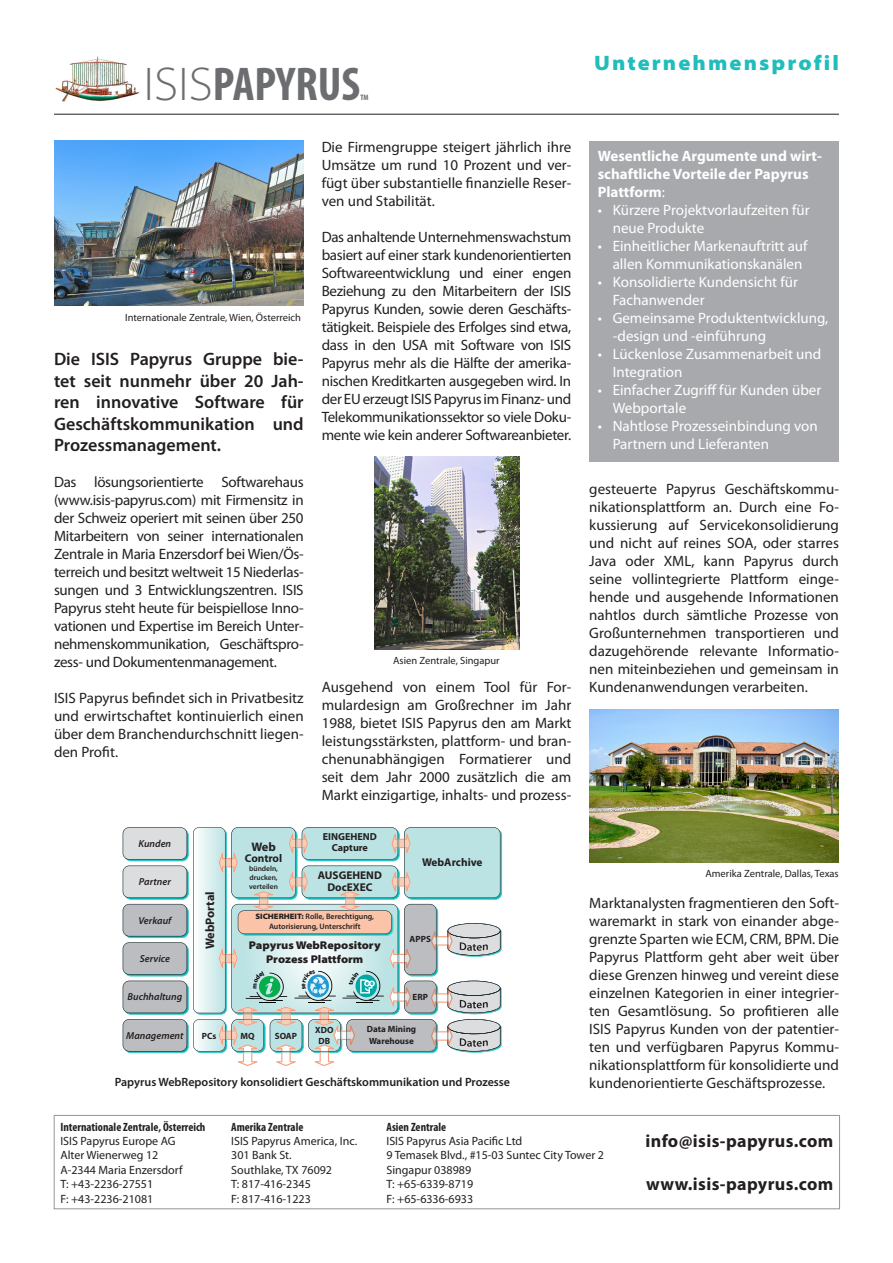
<style>
.page{position:relative;width:893px;height:1263px;background:#fff}
.page>*{position:absolute;margin:0;border:0;box-sizing:border-box;transform-origin:0 0}
.t1{font:700 condensed 47.55px "Myriad Pro";color:#6c6d70}
.t2{font:900 semi-expanded 21px "Myriad Pro";letter-spacing:.1em;color:#21bdbb}
.t3{font:600 18px/21.6px "Myriad Pro";color:#231f20;text-align:justify}
.t4{font:700 18px "Myriad Pro";letter-spacing:.02em;color:#231f20}
.t5{font:15px/18px "Myriad Pro";color:#231f20;text-align:justify}
.t6{font:15px/18px "Myriad Pro";color:#fff}
.t7{font:700 15px/18px "Myriad Pro";color:#fff}
.t8{font:700 12.45px "Myriad Pro";color:#231f20}
.t9{font:12px/14.4px "Myriad Pro";color:#231f20}
.t10{font:600 12px "Myriad Pro";color:#231f20}
.t11{font:700 condensed 12px "Myriad Pro";color:#231f20}
.t12{font:900 semi-expanded 11.25px/13.5px "Myriad Pro";letter-spacing:-.005em;color:#231f20;text-align:center}
.t13{font:700 11.25px/11.2px "Myriad Pro";color:#231f20;text-align:center}
.t14{font:10.5px "Myriad Pro";color:#231f20}
.t15{font:italic 600 10.2px "Myriad Pro";color:#231f20}
.t16{font:700 10.2px/11.2px "Myriad Pro";color:#231f20;text-align:center}
.t17{font:700 9px/10.8px "Myriad Pro";color:#231f20;text-align:center}
.t18{font:600 7.95px/9.4px "Myriad Pro";color:#231f20;text-align:center}
.t19{font:700 condensed 7.95px "Myriad Pro";color:#6c6d70}
.t20{font:600 7.5px/9px "Myriad Pro";color:#231f20;text-align:justify}
.s1{font-weight:300;font-stretch:semi-expanded}
.s2{font-weight:400}
.s3{font-weight:900;font-stretch:semi-expanded}
.s4{color:#fff}
</style>
<div class="page">
<hr style="left:54px;top:114px;width:785px;height:1px;background:#231f20">
<img style="left:55px;top:56px;width:84px;height:46px">
<div style="left:589px;top:141px;width:250px;height:321px;background:#a8a9ad"></div>
<div style="left:54px;top:1115px;width:786px;height:94px;border:1px solid #939598"></div>
<img style="left:54px;top:141px;width:250px;height:164px">
<img style="left:374px;top:457px;width:145px;height:193px">
<img style="left:589px;top:709px;width:250px;height:154px">
<svg style="left:123px;top:827px;width:379px;height:239px"></svg>
<p class="t1" style="left:143px;top:57px;width:218px"><span class="s1">ISIS</span>PAPYRUS</p>
<p class="t19" style="left:360px;top:92px;width:10px">TM</p>
<p class="t14" style="left:125px;top:312px;width:178px">Internationale Zentrale, Wien, Österreich</p>
<p class="t3" style="left:54px;top:348px;width:251px">Die ISIS Papyrus Gruppe bie&shy;tet seit nunmehr über 20 Jah&shy;ren innovative Software für Geschäftskommunikation und Prozessmanagement.</p>
<p class="t5" style="left:54px;top:474px;width:251px">Das lösungsorientierte Softwarehaus (www.isis-papyrus.com) mit Firmensitz in der Schweiz operiert mit seinen über 250<br>Mitarbeitern von seiner internationalen Zentrale in Maria Enzersdorf bei Wien/Ös&shy;terreich und besitzt weltweit 15 Niederlas&shy;sungen und 3 Entwicklungszentren. ISIS Papyrus steht heute für beispiellose Inno&shy;vationen und Expertise im Bereich Unter&shy;nehmenskommunikation, Geschäftspro&shy;zess- und Dokumentenmanagement.</p>
<p class="t5" style="left:54px;top:690px;width:251px">ISIS Papyrus befindet sich in Privatbesitz und erwirtschaftet kontinuierlich einen über dem Branchendurchschnitt liegen&shy;den Profit.</p>
<p class="t5" style="left:322px;top:138px;width:251px">Die Firmengruppe steigert jährlich ihre Umsätze um rund 10 Prozent und ver&shy;fügt über substantielle finanzielle Reser&shy;ven und Stabilität.</p>
<p class="t5" style="left:322px;top:228px;width:251px">Das anhaltende Unternehmenswachstum basiert auf einer stark kundenorientierten Softwareentwicklung und einer engen Beziehung zu den Mitarbeitern der ISIS Papyrus Kunden, sowie deren Geschäfts&shy;tätigkeit. Beispiele des Erfolges sind etwa, dass in den USA mit Software von ISIS Papyrus mehr als die Hälfte der amerika&shy;nischen Kreditkarten ausgegeben wird. In der EU erzeugt ISIS Papyrus im Finanz- und Telekommunikationssektor so viele Doku&shy;mente wie kein anderer Softwareanbieter.</p>
<p class="t14" style="left:393px;top:655px;width:108px">Asien Zentrale, Singapur</p>
<p class="t5" style="left:322px;top:678px;width:251px">Ausgehend von einem Tool für For&shy;mulardesign am Großrechner im Jahr 1988, bietet ISIS Papyrus den am Markt leistungsstärksten, plattform- und bran&shy;chenunabhängigen Formatierer und seit dem Jahr 2000 zusätzlich die am Markt einzigartige, inhalts- und prozess-</p>
<p class="t2" style="left:594px;top:51px;width:246px">Unternehmensprofil</p>
<p class="t7" style="left:598px;top:147px;width:226px">Wesentliche Argumente und wirt&shy;schaftliche Vorteile der Papyrus<br>Plattform<span class="s2">:</span></p>
<p class="t6" style="left:613px;top:201px;width:199px;text-indent:-15px">• Kürzere Projektvorlaufzeiten für neue Produkte</p>
<p class="t6" style="left:613px;top:237px;width:196px;text-indent:-15px">• Einheitlicher Markenauftritt auf allen Kommunikationskanälen</p>
<p class="t6" style="left:613px;top:273px;width:187px;text-indent:-15px">• Konsolidierte Kundensicht für<br>Fachanwender</p>
<p class="t6" style="left:613px;top:309px;width:217px;text-indent:-15px">• Gemeinsame Produktentwicklung, -design und -einführung</p>
<p class="t6" style="left:613px;top:345px;width:210px;text-indent:-15px">• Lückenlose Zusammenarbeit und<br>Integration</p>
<p class="t6" style="left:613px;top:381px;width:210px;text-indent:-15px">• Einfacher Zugriff für Kunden über<br>Webportale</p>
<p class="t6" style="left:613px;top:417px;width:207px;text-indent:-15px">• Nahtlose Prozesseinbindung von<br>Partnern und Lieferanten</p>
<p class="t5" style="left:589px;top:481px;width:251px">gesteuerte Papyrus Geschäftskommu&shy;nikationsplattform an. Durch eine Fo&shy;kussierung auf Servicekonsolidierung und nicht auf reines SOA, oder starres Java oder XML, kann Papyrus durch seine vollintegrierte Plattform einge&shy;hende und ausgehende Informationen nahtlos durch sämtliche Prozesse von Großunternehmen transportieren und dazugehörende relevante Informatio&shy;nen miteinbeziehen und gemeinsam in Kundenanwendungen verarbeiten.</p>
<p class="t16" style="left:323px;top:831px;width:56px">EINGEHEND<br>Capture</p>
<p class="t13" style="left:318px;top:869px;width:65px">AUSGEHEND<br>DocEXEC</p>
<p class="t15" style="left:139px;top:837px;width:34px">Kunden</p>
<p class="t15" style="left:139px;top:875px;width:33px">Partner</p>
<p class="t15" style="left:138px;top:914px;width:34px">Verkauf</p>
<p class="t15" style="left:140px;top:952px;width:32px">Service</p>
<p class="t15" style="left:128px;top:990px;width:56px">Buchhaltung</p>
<p class="t15" style="left:126px;top:1029px;width:59px">Management</p>
<p class="t8" style="left:251px;top:838px;width:26px">Web</p>
<p class="t13" style="left:245px;top:852px;width:39px">Control</p>
<p class="t20" style="left:249px;top:864px;width:30px">bündeln, drucken, verteilen</p>
<p class="t13" style="left:422px;top:856px;width:62px">WebArchive</p>
<p class="t14" style="left:705px;top:868px;width:135px">Amerika Zentrale, Dallas, Texas</p>
<p class="t8" style="left:202px;top:949px;width:60px;rotate:-90deg">WebPortal</p>
<p class="t5" style="left:589px;top:895px;width:251px">Marktanalysten fragmentieren den Soft&shy;waremarkt in stark von einander abge&shy;grenzte Sparten wie ECM, CRM, BPM. Die Papyrus Plattform geht aber weit über diese Grenzen hinweg und vereint diese einzelnen Kategorien in einer integrier&shy;ten Gesamtlösung. So profitieren alle ISIS Papyrus Kunden von der patentier&shy;ten und verfügbaren Papyrus Kommu&shy;nikationsplattform für konsolidierte und kundenorientierte Geschäftsprozesse.</p>
<p class="t18" style="left:255px;top:912px;width:120px"><span class="s3">SICHERHEIT:</span> Rolle, Berechtigung,<br>Autorisierung, Unterschrift</p>
<p class="t17" style="left:410px;top:933px;width:23px">APPS</p>
<p class="t12" style="left:249px;top:939px;width:133px">Papyrus WebRepository<br>Prozess Plattform</p>
<p class="t17" style="left:413px;top:991px;width:17px">ERP</p>
<p class="t17" style="left:367px;top:1023px;width:51px;line-height:11.2px;text-align:left">Data Mining<br>Warehouse</p>
<p class="t17" style="left:202px;top:1030px;width:16px">PCs</p>
<p class="t17" style="left:241px;top:1030px;width:16px">MQ</p>
<p class="t17" style="left:275px;top:1030px;width:24px">SOAP</p>
<p class="t17" style="left:315px;top:1025px;width:20px">XDO<br><span class="s4">D</span>B</p>
<p class="t10" style="left:115px;top:1075px;width:397px">Papyrus WebRepository konsolidiert Geschäftskommunikation und Prozesse</p>
<p class="t11" style="left:60px;top:1120px;width:147px">Internationale Zentrale, Österreich</p>
<p class="t9" style="left:60px;top:1134px;width:124px">ISIS Papyrus Europe AG<br>Alter Wienerweg 12<br>A-2344 Maria Enzersdorf</p>
<p class="t9" style="left:60px;top:1177px;width:94px">T: +43-2236-27551<br>F: +43-2236-21081</p>
<p class="t11" style="left:231px;top:1120px;width:74px">Amerika Zentrale</p>
<p class="t9" style="left:231px;top:1134px;width:127px">ISIS Papyrus America, Inc.<br>301 Bank St.<br>Southlake, TX 76092</p>
<p class="t9" style="left:231px;top:1177px;width:81px">T: 817-416-2345<br>F: 817-416-1223</p>
<p class="t11" style="left:386px;top:1120px;width:61px">Asien Zentrale</p>
<p class="t9" style="left:386px;top:1134px;width:219px">ISIS Papyrus Asia Pacific Ltd<br>9 Temasek Blvd., #15-03 Suntec City Tower 2<br>Singapur 038989</p>
<p class="t9" style="left:386px;top:1177px;width:88px">T: +65-6339-8719<br>F: +65-6336-6933</p>
<p class="t4" style="left:645px;top:1131px;width:189px">info@isis-papyrus.com</p>
<p class="t4" style="left:646px;top:1174px;width:189px">www.isis-papyrus.com</p>
</div>
